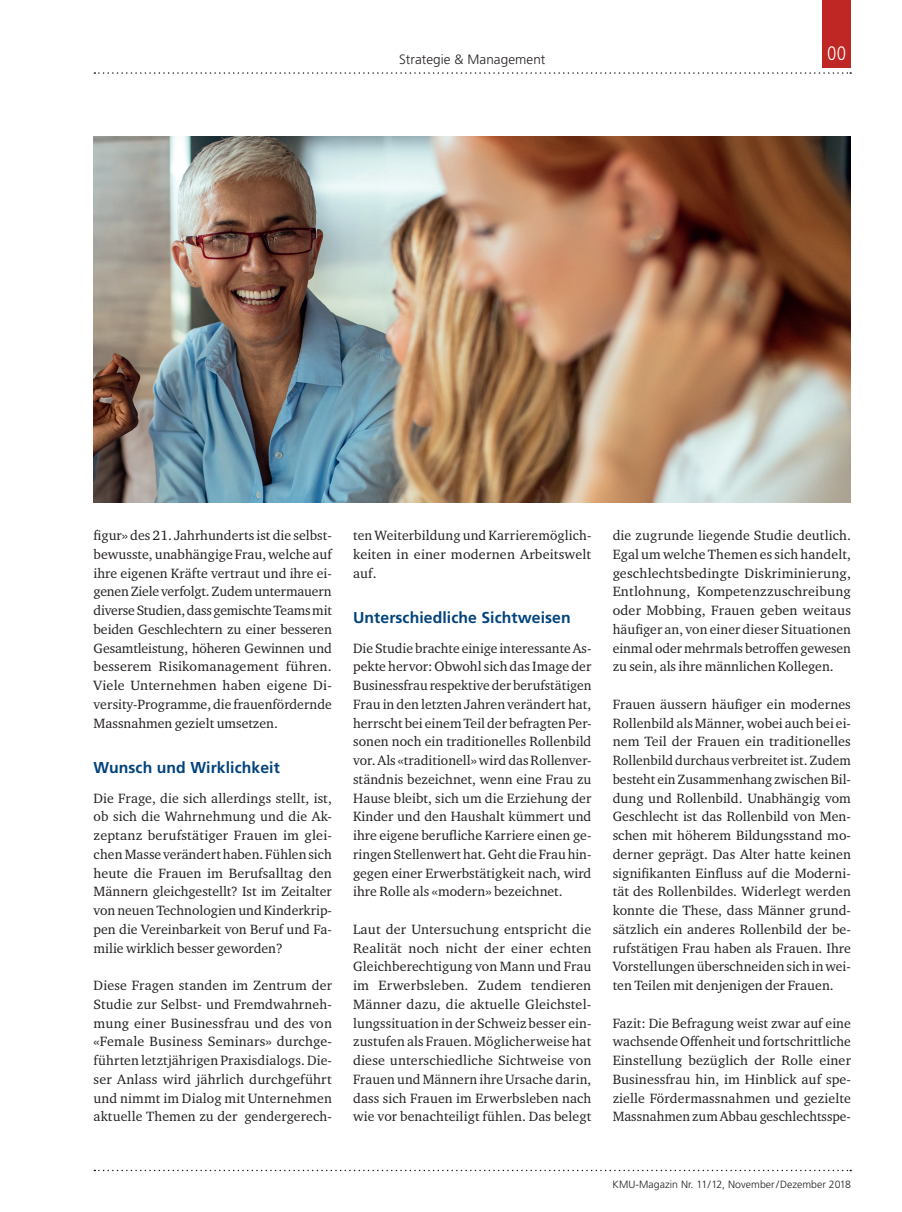
<style>
.page{position:relative;width:902px;height:1212px;background:#fff}
.page>*{position:absolute;margin:0;border:0;box-sizing:border-box;transform-origin:0 0}
.t1{font:300 condensed 19.5px "Frutiger LT Std";color:#fff}
.t2{font:700 15.75px "Frutiger LT Std";letter-spacing:.005em;color:#02437c}
.t3{font:13.8px/18.8px "Charter ITC Std";letter-spacing:.005em;color:#231f20;text-align:justify}
.t4{font:300 13.5px "Frutiger LT Std";letter-spacing:.005em;color:#231f20}
.t5{font:300 10.5px "Frutiger LT Std";letter-spacing:.005em;color:#231f20}
</style>
<div class="page">
<svg style="left:94px;top:72px;width:757px;height:2px"></svg>
<div style="left:822px;top:0;width:28px;height:68px;background:#bf2724"></div>
<svg style="left:94px;top:1170px;width:757px;height:1px"></svg>
<img style="left:94px;top:136px;width:756px;height:367px">
<p class="t4" style="left:399px;top:51px;width:148px">Strategie &amp; Management</p>
<h1 class="t1" style="left:827px;top:42px;width:21px">00</h1>
<p class="t3" style="left:94px;top:526px;width:240px">figur» des 21. Jahrhunderts ist die selbst&shy;bewusste, unabhängige Frau, welche auf ihre eigenen Kräfte vertraut und ihre ei&shy;genen Ziele verfolgt. Zudem untermauern diverse Studien, dass gemischte Teams mit beiden Geschlechtern zu einer besseren Gesamtleistung, höheren Gewinnen und besserem Risikomanagement führen.<br>Viele Unternehmen haben eigene Di&shy;versity-Programme, die frauenfördernde Massnahmen gezielt umsetzen.</p>
<p class="t2" style="left:94px;top:758px;width:188px">Wunsch und Wirklichkeit</p>
<p class="t3" style="left:94px;top:788px;width:240px">Die Frage, die sich allerdings stellt, ist, ob sich die Wahrnehmung und die Ak&shy;zeptanz berufstätiger Frauen im glei&shy;chen Masse verändert haben. Fühlen sich heute die Frauen im Berufsalltag den Männern gleichgestellt? Ist im Zeitalter von neuen Technologien und Kinderkrip&shy;pen die Vereinbarkeit von Beruf und Fa&shy;milie wirklich besser geworden?</p>
<p class="t3" style="left:94px;top:976px;width:240px">Diese Fragen standen im Zentrum der Studie zur Selbst- und Fremdwahrneh&shy;mung einer Businessfrau und des von «Female Business Seminars» durchge&shy;führten letztjährigen Praxisdialogs. Die&shy;ser Anlass wird jährlich durchgeführt und nimmt im Dialog mit Unternehmen aktuelle Themen zu der gendergerech-</p>
<p class="t3" style="left:353px;top:526px;width:240px">ten Weiterbildung und Karrieremöglich&shy;keiten in einer modernen Arbeitswelt auf.</p>
<p class="t2" style="left:353px;top:608px;width:219px">Unterschiedliche Sichtweisen</p>
<p class="t3" style="left:353px;top:638px;width:240px">Die Studie brachte einige interessante As&shy;pekte hervor: Obwohl sich das Image der Businessfrau respektive der berufstätigen Frau in den letzten Jahren verändert hat, herrscht bei einem Teil der befragten Per&shy;sonen noch ein traditionelles Rollenbild vor. Als «traditionell» wird das Rollenver&shy;ständnis bezeichnet, wenn eine Frau zu Hause bleibt, sich um die Erziehung der Kinder und den Haushalt kümmert und ihre eigene berufliche Karriere einen ge&shy;ringen Stellenwert hat. Geht die Frau hin&shy;gegen einer Erwerbstätigkeit nach, wird ihre Rolle als «modern» bezeichnet.</p>
<p class="t3" style="left:353px;top:919px;width:240px">Laut der Untersuchung entspricht die Realität noch nicht der einer echten Gleichberechtigung von Mann und Frau im Erwerbsleben. Zudem tendieren Männer dazu, die aktuelle Gleichstel&shy;lungssituation in der Schweiz besser ein&shy;zustufen als Frauen. Möglicherweise hat diese unterschiedliche Sichtweise von Frauen und Männern ihre Ursache darin, dass sich Frauen im Erwerbsleben nach wie vor benachteiligt fühlen. Das belegt</p>
<p class="t3" style="left:612px;top:526px;width:240px">die zugrunde liegende Studie deutlich.<br>Egal um welche Themen es sich handelt, geschlechtsbedingte Diskriminierung, Entlohnung, Kompetenzzuschreibung oder Mobbing, Frauen geben weitaus häufiger an, von einer dieser Situationen einmal oder mehrmals betroffen gewesen zu sein, als ihre männlichen Kollegen.</p>
<p class="t3" style="left:612px;top:694px;width:240px">Frauen äussern häufiger ein modernes Rollenbild als Männer, wobei auch bei ei&shy;nem Teil der Frauen ein traditionelles Rollenbild durchaus verbreitet ist. Zudem besteht ein Zusammenhang zwischen Bil&shy;dung und Rollenbild. Unabhängig vom Geschlecht ist das Rollenbild von Men&shy;schen mit höherem Bildungsstand mo&shy;derner geprägt. Das Alter hatte keinen signifikanten Einfluss auf die Moderni&shy;tät des Rollenbildes. Widerlegt werden konnte die These, dass Männer grund&shy;sätzlich ein anderes Rollenbild der be&shy;rufstätigen Frau haben als Frauen. Ihre Vorstellungen überschneiden sich in wei&shy;ten Teilen mit denjenigen der Frauen.</p>
<p class="t3" style="left:612px;top:1013px;width:240px">Fazit: Die Befragung weist zwar auf eine wachsende Offenheit und fortschrittliche Einstellung bezüglich der Rolle einer Businessfrau hin, im Hinblick auf spe&shy;zielle Fördermassnahmen und gezielte Massnahmen zum Abbau geschlechtsspe-</p>
<p class="t5" style="left:612px;top:1178px;width:240px">KMU-Magazin Nr. 11/12, November /Dezember 2018</p>
</div>
